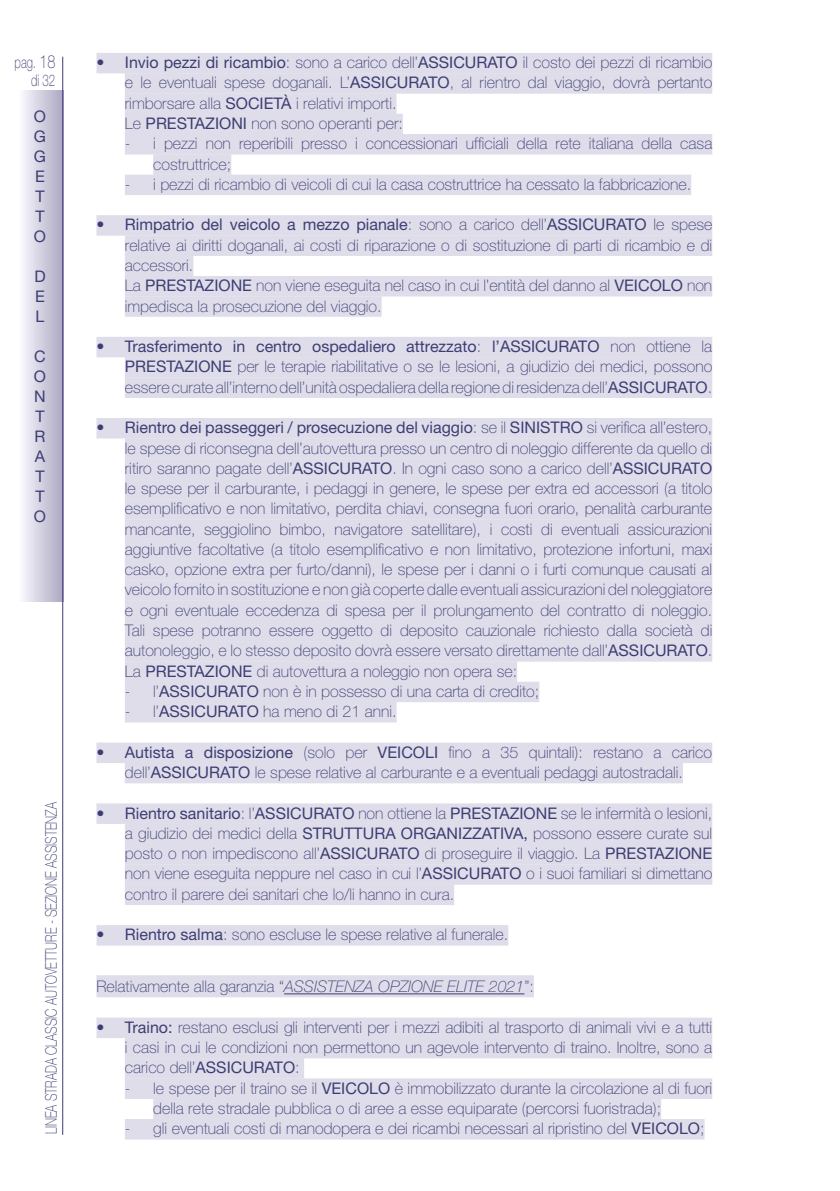
<style>
.page{position:relative;width:840px;height:1191px;background:#fff}
.page>*{position:absolute;margin:0;border:0;box-sizing:border-box;transform-origin:0 0}
.t1{font:100 16.2px/18px "Helvetica Neue LT Std";color:#3c3e73;text-align:right;scale:.71 1}
.t2{font:100 16px/20.2px "Helvetica Neue LT Std";color:#3c3e73}
.t3{font:100 16px "Helvetica Neue LT Std";color:#3c3e73;scale:.74 1}
.t4{font:16px/20px "Helvetica Neue LT Std";color:#3c3e73;text-align:justify}
.s1{font-size:18px}
.s2{font-weight:400}
.s3{font-style:italic}
</style>
<div class="page">
<div style="left:96px;top:53px;width:615px;height:20px;background:#dfddea"></div>
<div style="left:125px;top:73px;width:586px;height:21px;background:#dfddea"></div>
<div style="left:125px;top:93px;width:271px;height:21px;background:#dfddea"></div>
<div style="left:125px;top:114px;width:277px;height:20px;background:#dfddea"></div>
<div style="left:125px;top:134px;width:586px;height:20px;background:#dfddea"></div>
<div style="left:153px;top:154px;width:78px;height:21px;background:#dfddea"></div>
<div style="left:125px;top:175px;width:565px;height:20px;background:#dfddea"></div>
<div style="left:96px;top:215px;width:615px;height:21px;background:#dfddea"></div>
<div style="left:125px;top:235px;width:586px;height:21px;background:#dfddea"></div>
<div style="left:125px;top:256px;width:68px;height:20px;background:#dfddea"></div>
<div style="left:125px;top:276px;width:586px;height:20px;background:#dfddea"></div>
<div style="left:125px;top:296px;width:256px;height:21px;background:#dfddea"></div>
<div style="left:96px;top:337px;width:615px;height:20px;background:#dfddea"></div>
<div style="left:125px;top:357px;width:586px;height:21px;background:#dfddea"></div>
<div style="left:125px;top:377px;width:586px;height:21px;background:#dfddea"></div>
<div style="left:96px;top:418px;width:615px;height:20px;background:#dfddea"></div>
<div style="left:125px;top:438px;width:586px;height:21px;background:#dfddea"></div>
<div style="left:125px;top:458px;width:586px;height:21px;background:#dfddea"></div>
<div style="left:125px;top:479px;width:586px;height:20px;background:#dfddea"></div>
<div style="left:125px;top:499px;width:586px;height:20px;background:#dfddea"></div>
<div style="left:125px;top:519px;width:586px;height:21px;background:#dfddea"></div>
<div style="left:125px;top:540px;width:586px;height:20px;background:#dfddea"></div>
<div style="left:125px;top:560px;width:586px;height:20px;background:#dfddea"></div>
<div style="left:125px;top:580px;width:586px;height:21px;background:#dfddea"></div>
<div style="left:125px;top:600px;width:586px;height:21px;background:#dfddea"></div>
<div style="left:125px;top:621px;width:586px;height:20px;background:#dfddea"></div>
<div style="left:125px;top:641px;width:586px;height:20px;background:#dfddea"></div>
<div style="left:125px;top:661px;width:392px;height:21px;background:#dfddea"></div>
<div style="left:125px;top:681px;width:414px;height:21px;background:#dfddea"></div>
<div style="left:125px;top:702px;width:271px;height:20px;background:#dfddea"></div>
<div style="left:96px;top:742px;width:615px;height:21px;background:#dfddea"></div>
<div style="left:125px;top:763px;width:557px;height:20px;background:#dfddea"></div>
<div style="left:96px;top:803px;width:615px;height:21px;background:#dfddea"></div>
<div style="left:125px;top:823px;width:586px;height:21px;background:#dfddea"></div>
<div style="left:125px;top:844px;width:586px;height:20px;background:#dfddea"></div>
<div style="left:125px;top:864px;width:586px;height:20px;background:#dfddea"></div>
<div style="left:125px;top:884px;width:329px;height:21px;background:#dfddea"></div>
<div style="left:96px;top:925px;width:412px;height:20px;background:#dfddea"></div>
<div style="left:96px;top:975px;width:437px;height:22px;background:#dfddea"></div>
<hr style="left:284px;top:993px;width:240px;height:1px;background:#3c3e73">
<div style="left:96px;top:1017px;width:615px;height:21px;background:#dfddea"></div>
<div style="left:125px;top:1038px;width:586px;height:20px;background:#dfddea"></div>
<div style="left:125px;top:1058px;width:179px;height:20px;background:#dfddea"></div>
<div style="left:125px;top:1078px;width:586px;height:21px;background:#dfddea"></div>
<div style="left:153px;top:1098px;width:507px;height:21px;background:#dfddea"></div>
<div style="left:125px;top:1119px;width:579px;height:20px;background:#dfddea"></div>
<div style="left:17px;top:91px;width:46px;height:510px;background:linear-gradient(to right,#fff,#afaac6)"></div>
<hr style="left:62px;top:57px;width:1px;height:1077px;background:#3c3e73">
<p class="t1" style="left:15px;top:53px;width:59px">pag. <span class="s1">18 </span>di 32</p>
<p class="t2" style="left:125px;top:52px;width:588px;text-indent:-28px">• <span class="s2">Invio pezzi di ricambio</span>: sono a carico dell’<span class="s2">ASSICURATO</span> il costo dei pezzi di ricambio e le eventuali spese doganali. L’<span class="s2">ASSICURATO</span>, al rientro dal viaggio, dovrà pertanto rimborsare alla <span class="s2">SOCIETÀ</span> i relativi importi.<br>Le <span class="s2">PRESTAZIONI</span> non sono operanti per:</p>
<p class="t2" style="left:153px;top:133px;width:560px;text-indent:-28px">- i pezzi non reperibili presso i concessionari ufficiali della rete italiana della casa costruttrice;</p>
<p class="t2" style="left:125px;top:174px;width:567px">- i pezzi di ricambio di veicoli di cui la casa costruttrice ha cessato la fabbricazione.</p>
<p class="t2" style="left:125px;top:215px;width:588px;text-indent:-28px">• <span class="s2">Rimpatrio del veicolo a mezzo pianale</span>: sono a carico dell’<span class="s2">ASSICURATO</span> le spese relative ai diritti doganali, ai costi di riparazione o di sostituzione di parti di ricambio e di accessori.<br>La <span class="s2">PRESTAZIONE</span> non viene eseguita nel caso in cui l’entità del danno al <span class="s2">VEICOLO</span> non impedisca la prosecuzione del viaggio.</p>
<p class="t2" style="left:125px;top:336px;width:588px;text-align:justify;text-indent:-28px">• <span class="s2">Trasferimento in centro ospedaliero attrezzato</span>: <span class="s2">l’ASSICURATO</span> non ottiene la <span class="s2">PRESTAZIONE</span> per le terapie riabilitative o se le lesioni, a giudizio dei medici, possono essere curate all’interno dell’unità ospedaliera della regione di residenza dell’<span class="s2">ASSICURATO</span>.</p>
<p class="t2" style="left:125px;top:417px;width:588px;text-align:justify;text-indent:-28px">• <span class="s2">Rientro dei passeggeri / prosecuzione del viaggio</span>: se il <span class="s2">SINISTRO</span> si verifica all’estero, le spese di riconsegna dell’autovettura presso un centro di noleggio differente da quello di ritiro saranno pagate dell’<span class="s2">ASSICURATO</span>. In ogni caso sono a carico dell’<span class="s2">ASSICURATO </span>le spese per il carburante, i pedaggi in genere, le spese per extra ed accessori (a titolo esemplificativo e non limitativo, perdita chiavi, consegna fuori orario, penalità carburante mancante, seggiolino bimbo, navigatore satellitare), i costi di eventuali assicurazioni aggiuntive facoltative (a titolo esemplificativo e non limitativo, protezione infortuni, maxi casko, opzione extra per furto/danni), le spese per i danni o i furti comunque causati al veicolo fornito in sostituzione e non già coperte dalle eventuali assicurazioni del noleggiatore e ogni eventuale eccedenza di spesa per il prolungamento del contratto di noleggio.<br>Tali spese potranno essere oggetto di deposito cauzionale richiesto dalla società di autonoleggio, e lo stesso deposito dovrà essere versato direttamente dall’<span class="s2">ASSICURATO</span>.<br>La <span class="s2">PRESTAZIONE</span> di autovettura a noleggio non opera se:</p>
<p class="t2" style="left:125px;top:681px;width:416px">- l’<span class="s2">ASSICURATO</span> non è in possesso di una carta di credito;</p>
<p class="t2" style="left:125px;top:701px;width:273px">- l’<span class="s2">ASSICURATO</span> ha meno di 21 anni.</p>
<p class="t2" style="left:96px;top:742px;width:617px;text-align:center">• <span class="s2">Autista a disposizione</span> (solo per <span class="s2">VEICOLI</span> fino a 35 quintali): restano a carico dell’<span class="s2">ASSICURATO</span> le spese relative al carburante e a eventuali pedaggi autostradali.</p>
<p class="t2" style="left:125px;top:802px;width:588px;text-align:justify;text-indent:-28px">• <span class="s2">Rientro sanitario</span>: l’<span class="s2">ASSICURATO</span> non ottiene la <span class="s2">PRESTAZIONE</span> se le infermità o lesioni, a giudizio dei medici della <span class="s2">STRUTTURA ORGANIZZATIVA,</span> possono essere curate sul posto o non impediscono all’<span class="s2">ASSICURATO</span> di proseguire il viaggio. La <span class="s2">PRESTAZIONE </span>non viene eseguita neppure nel caso in cui l’<span class="s2">ASSICURATO</span> o i suoi familiari si dimettano contro il parere dei sanitari che lo/li hanno in cura.</p>
<p class="t2" style="left:96px;top:924px;width:413px">• <span class="s2">Rientro salma</span>: sono escluse le spese relative al funerale.</p>
<p class="t2" style="left:96px;top:976px;width:438px">Relativamente alla garanzia “<span class="s3">ASSISTENZA OPZIONE ELITE 2021</span>”:</p>
<p class="t2" style="left:125px;top:1017px;width:588px;text-align:justify;text-indent:-28px">• <span class="s2">Traino:</span> restano esclusi gli interventi per i mezzi adibiti al trasporto di animali vivi e a tutti i casi in cui le condizioni non permettono un agevole intervento di traino. Inoltre, sono a carico dell’<span class="s2">ASSICURATO</span>:</p>
<p class="t2" style="left:153px;top:1077px;width:560px;text-indent:-28px">- le spese per il traino se il <span class="s2">VEICOLO</span> è immobilizzato durante la circolazione al di fuori della rete stradale pubblica o di aree a esse equiparate (percorsi fuoristrada);</p>
<p class="t2" style="left:125px;top:1118px;width:581px">- gli eventuali costi di manodopera e dei ricambi necessari al ripristino del <span class="s2">VEICOLO</span>;</p>
<p class="t4" style="left:34px;top:106px;width:14px">O G G E T T O</p>
<p class="t4" style="left:34px;top:266px;width:13px">D E L</p>
<p class="t4" style="left:34px;top:346px;width:14px">C O N T R A T T O</p>
<p class="t3" style="left:42px;top:1134px;width:451px;rotate:-90deg">LINEA STRADA CLASSIC AUTOVETTURE - SEZIONE ASSISTENZA</p>
</div>
